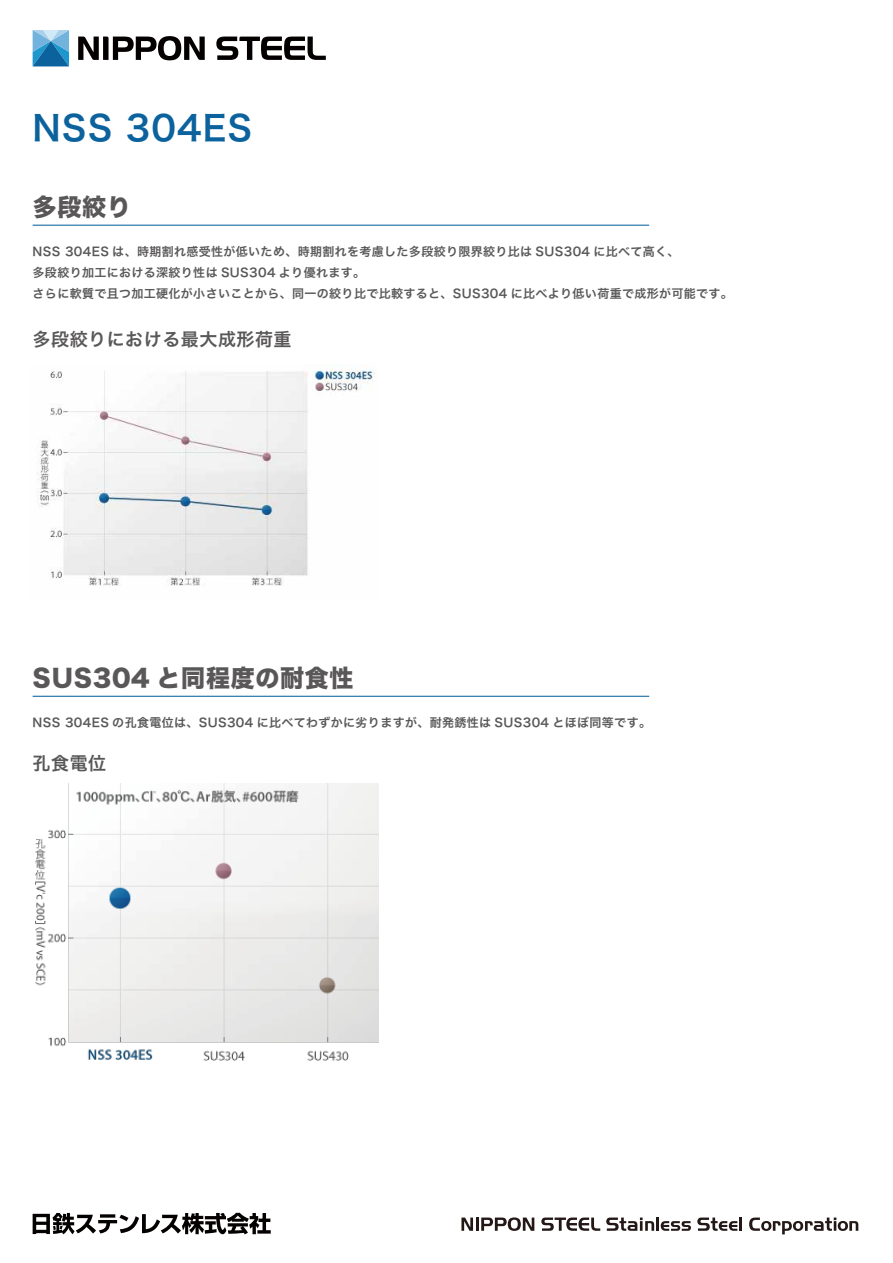
<style>
.page{position:relative;width:893px;height:1263px;background:#fff}
.page>*{position:absolute;margin:0;border:0;box-sizing:border-box;transform-origin:0 0}
.t1{font:34.5px "Hira Kaku Pro W6";letter-spacing:.03em;color:#0b629d}
.t2{font:24px "Hira Kaku Std W8";letter-spacing:.03em;color:#595757}
.t3{font:18px "Hira Kaku Pro W6";letter-spacing:.03em;color:#595757}
.t4{font:12px/21px "Hira Kaku Pro W6";letter-spacing:.03em;color:#595757}
</style>
<div class="page">
<hr style="left:33px;top:225px;width:616px;height:1px;background:#0b629d">
<img style="left:37px;top:365px;width:338px;height:221px">
<hr style="left:33px;top:696px;width:616px;height:1px;background:#0b629d">
<img style="left:35px;top:783px;width:344px;height:278px">
<svg style="left:33px;top:30px;width:36px;height:36px"></svg>
<svg style="left:78px;top:36px;width:127px;height:24px"></svg>
<svg style="left:216px;top:37px;width:110px;height:23px"></svg>
<svg style="left:33px;top:1213px;width:238px;height:21px"></svg>
<svg style="left:461px;top:1217px;width:12px;height:14px"></svg>
<hr style="left:476px;top:1217px;width:3px;height:14px;background:#231815">
<svg style="left:481px;top:1217px;width:53px;height:14px"></svg>
<svg style="left:541px;top:1217px;width:59px;height:14px"></svg>
<svg style="left:606px;top:1217px;width:48px;height:14px"></svg>
<hr style="left:656px;top:1217px;width:3px;height:14px;background:#231815">
<svg style="left:661px;top:1221px;width:30px;height:10px"></svg>
<svg style="left:697px;top:1217px;width:45px;height:14px"></svg>
<svg style="left:749px;top:1217px;width:109px;height:17px"></svg>
<h1 class="t1" style="left:33px;top:97px;width:221px">NSS 304ES</h1>
<h2 class="t2" style="left:33px;top:193px;width:100px">多段絞り</h2>
<p class="t4" style="left:33px;top:241px;width:702px">NSS 304ES は、時期割れ感受性が低いため、時期割れを考慮した多段絞り限界絞り比は SUS304 に比べて高く、<br>多段絞り加工における深絞り性は SUS304 より優れます。<br>さらに軟質で且つ加工硬化が小さいことから、同一の絞り比で比較すると、SUS304 に比べより低い荷重で成形が可能です。</p>
<h3 class="t3" style="left:33px;top:323px;width:261px">多段絞りにおける最大成形荷重</h3>
<h2 class="t2" style="left:33px;top:664px;width:322px">SUS304 と同程度の耐食性</h2>
<p class="t4" style="left:33px;top:712px;width:620px">NSS 304ES の孔食電位は、SUS304 に比べてわずかに劣りますが、耐発銹性は SUS304 とほぼ同等です。</p>
<h3 class="t3" style="left:33px;top:746px;width:75px">孔食電位</h3>
</div>
